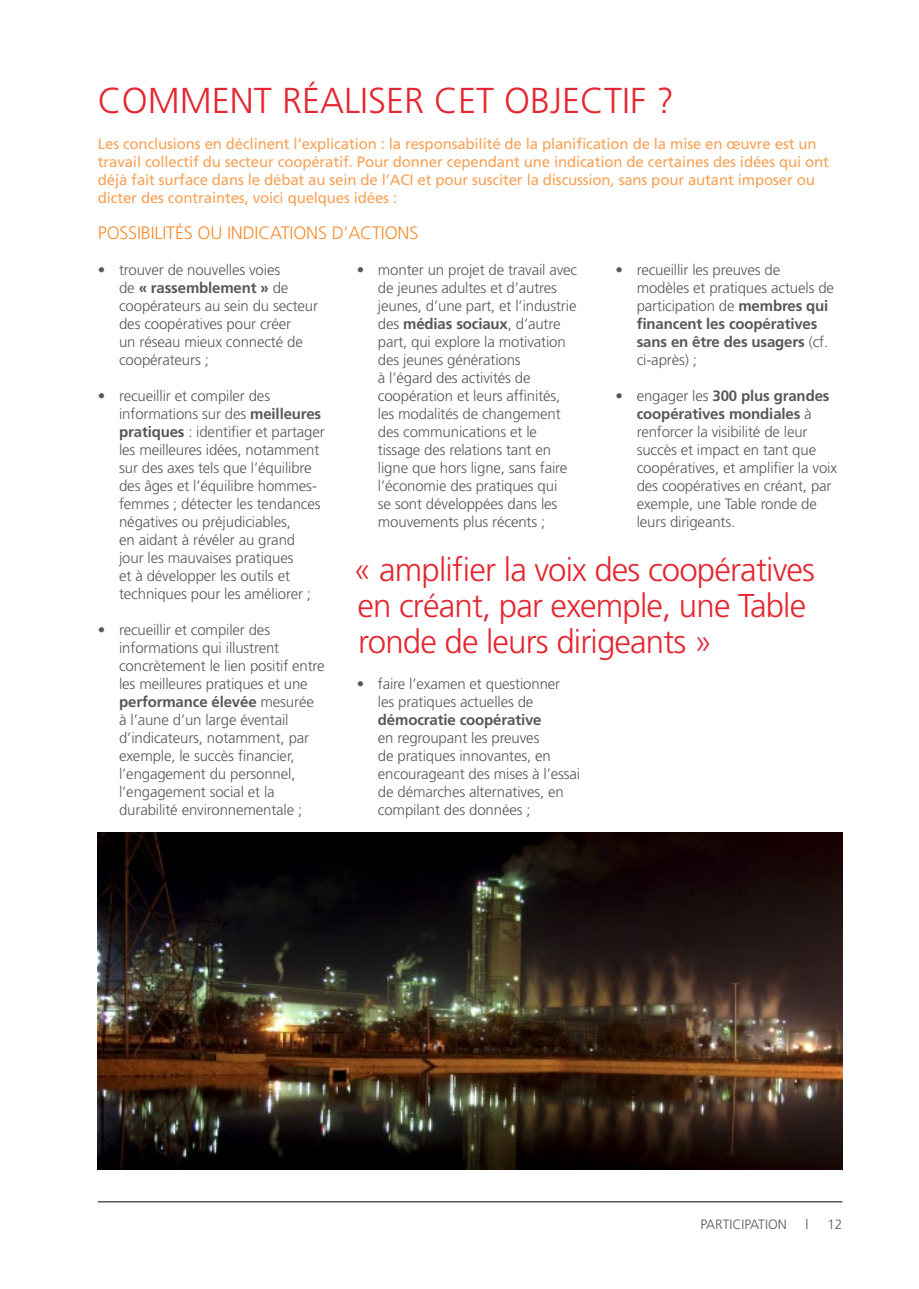
<style>
.page{position:relative;width:919px;height:1289px;background:#fff}
.page>*{position:absolute;margin:0;border:0;box-sizing:border-box;transform-origin:0 0}
.t1{font:300 36px "Frutiger";color:#e42732}
.t2{font:300 33px/36px "Frutiger";letter-spacing:-.025em;color:#e42732}
.t3{font:300 18px "Frutiger";color:#f68e30}
.t4{font:300 15px/18px "Frutiger";letter-spacing:-.01em;color:#57585a}
.t5{font:15px/18px "Frutiger";letter-spacing:-.01em;color:#f8a257}
.t6{font:700 15px "Frutiger";letter-spacing:-.01em;color:#57585a}
.t7{font:300 13.5px "Frutiger";color:#57585a}
.s1{font-weight:700}
</style>
<div class="page">
<hr style="left:98px;top:1200px;width:744px;height:2px;background:#57585a">
<img style="left:98px;top:833px;width:744px;height:336px">
<h1 class="t1" style="left:98px;top:80px;width:134px">COMMENT</h1>
<h1 class="t1" style="left:282px;top:80px;width:79px">RÉALISER</h1>
<h1 class="t1" style="left:434px;top:80px;width:21px">CET</h1>
<h1 class="t1" style="left:504px;top:80px;width:75px">OBJECTIF</h1>
<h1 class="t1" style="left:656px;top:80px;width:19px">?</h1>
<p class="t5" style="left:98px;top:134px;width:732px">Les conclusions en déclinent l’explication : la responsabilité de la planification de la mise en œuvre est un travail collectif du secteur coopératif. Pour donner cependant une indication de certaines des idées qui ont déjà fait surface dans le débat au sein de l’ACI et pour susciter la discussion, sans pour autant imposer ou dicter des contraintes, voici quelques idées :</p>
<p class="t3" style="left:98px;top:222px;width:10px">POSSI</p>
<p class="t3" style="left:141px;top:222px;width:18px">BILITÉS</p>
<p class="t3" style="left:197px;top:222px;width:39px">OU INDIC</p>
<p class="t3" style="left:270px;top:222px;width:21px">ATIONS</p>
<p class="t3" style="left:332px;top:222px;width:39px">D’ACTIONS</p>
<p class="t4" style="left:119px;top:260px;width:200px;text-indent:-21px">• trouver de nouvelles voies<br>de <span class="s1">« rassemblement »</span> de coopérateurs au sein du secteur des coopératives pour créer<br>un réseau mieux connecté de coopérateurs ;</p>
<p class="t4" style="left:119px;top:386px;width:207px;text-indent:-21px">• recueillir et compiler des informations sur des <span class="s1">meilleures pratiques</span> : identifier et partager les meilleures idées, notamment sur des axes tels que l’équilibre des âges et l’équilibre hommes&shy;femmes ; détecter les tendances négatives ou préjudiciables,<br>en aidant à révéler au grand<br>jour les mauvaises pratiques<br>et à développer les outils et techniques pour les améliorer ;</p>
<p class="t4" style="left:119px;top:620px;width:207px;text-indent:-21px">• recueillir et compiler des informations qui illustrent concrètement le lien positif entre les meilleures pratiques et une <span class="s1">performance élevée</span> mesurée à l’aune d’un large éventail d’indicateurs, notamment, par exemple, le succès financier, l’engagement du personnel, l’engagement social et la durabilité environnementale ;</p>
<p class="t4" style="left:378px;top:260px;width:201px;text-indent:-21px">• monter un projet de travail avec de jeunes adultes et d’autres jeunes, d’une part, et l’industrie des <span class="s1">médias sociaux</span>, d’autre part, qui explore la motivation des jeunes générations<br>à l’égard des activités de coopération et leurs affinités, les modalités de changement des communications et le tissage des relations tant en ligne que hors ligne, sans faire l’économie des pratiques qui<br>se sont développées dans les mouvements plus récents ;</p>
<p class="t4" style="left:636px;top:260px;width:199px;text-indent:-21px">• recueillir les preuves de modèles et pratiques actuels de participation de <span class="s1">membres qui financent les coopératives sans en être des usagers</span> (cf. ci-après) ;</p>
<p class="t4" style="left:636px;top:386px;width:202px;text-indent:-21px">• engager les <span class="s1">300 plus grandes coopératives mondiales</span> à renforcer la visibilité de leur succès et impact en tant que coopératives, et amplifier la voix des coopératives en créant, par exemple, une Table ronde de leurs dirigeants.</p>
<h2 class="t2" style="left:353px;top:551px;width:463px">« amplifier la voix des coopératives en créant, par exemple, une Table ronde de leurs dirigeants »</h2>
<p class="t4" style="left:356px;top:674px;width:205px;text-align:center">• faire l’examen et questionner les pratiques actuelles de</p>
<p class="t6" style="left:378px;top:711px;width:165px">démocratie coopérative</p>
<p class="t4" style="left:378px;top:728px;width:204px">en regroupant les preuves<br>de pratiques innovantes, en encourageant des mises à l’essai de démarches alternatives, en compilant des données ;</p>
<p class="t7" style="left:700px;top:1216px;width:88px">participation</p>
<p class="t7" style="left:805px;top:1216px;width:4px">|</p>
<p class="t7" style="left:827px;top:1216px;width:17px">12</p>
</div>
